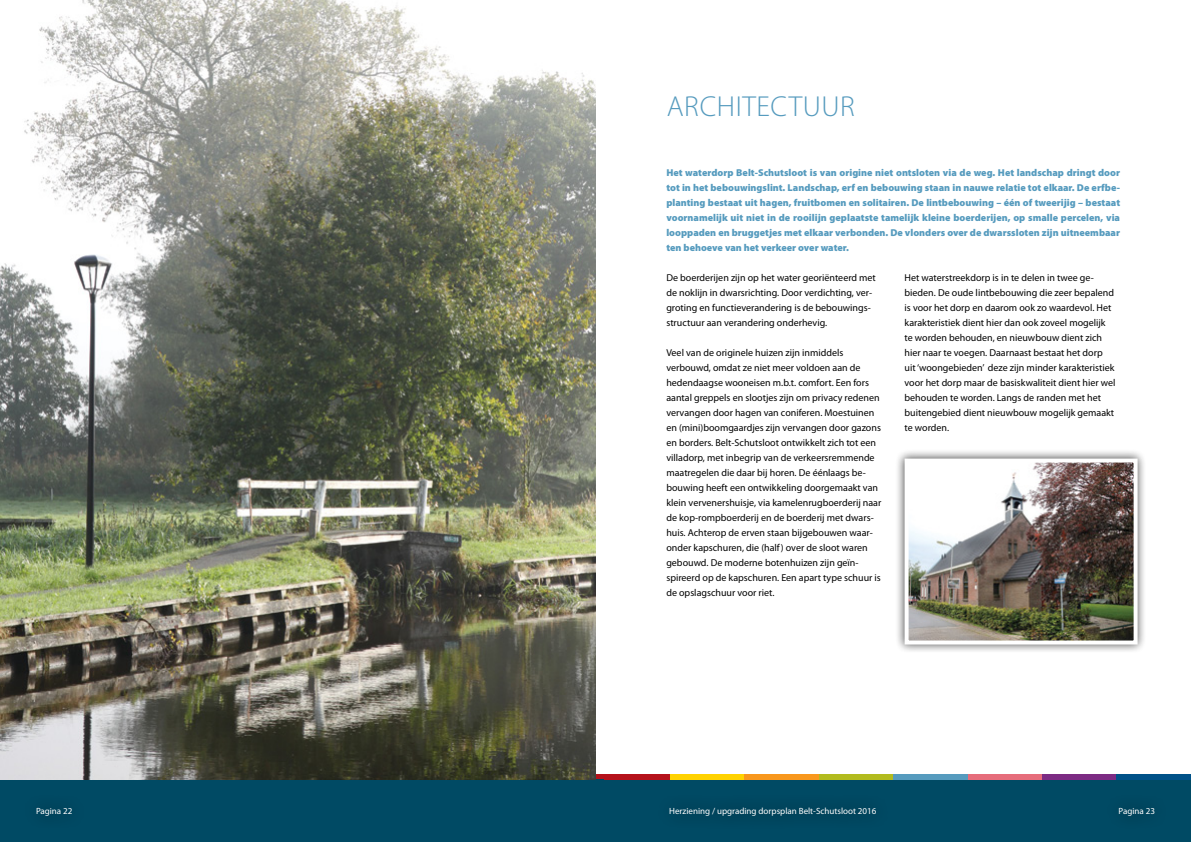
<style>
.page{position:relative;width:1191px;height:842px;background:#fff}
.page>*{position:absolute;margin:0;border:0;box-sizing:border-box;transform-origin:0 0}
.t1{font:300 29px "Myriad Pro";color:#569bbe}
.t2{font:10px/15px "Myriad Pro";color:#000}
.t3{font:900 10px/15px "Myriad Pro";color:#569bbe;text-align:justify}
.t4{font:9px "Myriad Pro";color:#fff}
</style>
<div class="page">
<div style="left:595px;top:779px;width:596px;height:63px;background:#004a64"></div>
<div style="left:595px;top:774px;width:75px;height:5px;background:#b5121b"></div>
<div style="left:670px;top:774px;width:74px;height:5px;background:#ffd200"></div>
<div style="left:744px;top:774px;width:75px;height:5px;background:#f8971d"></div>
<div style="left:819px;top:774px;width:74px;height:5px;background:#b2bb1e"></div>
<div style="left:893px;top:774px;width:74px;height:5px;background:#569bbe"></div>
<div style="left:967px;top:774px;width:75px;height:5px;background:#e66d7b"></div>
<div style="left:1042px;top:774px;width:74px;height:5px;background:#7c2b83"></div>
<div style="left:1116px;top:774px;width:75px;height:5px;background:#005288"></div>
<div style="left:655px;top:793px;width:235px;height:37px;background:#004760"></div>
<div style="left:0;top:779px;width:604px;height:63px;background:#004a64"></div>
<img style="left:0;top:0;width:595px;height:779px">
<div style="left:895px;top:449px;width:252px;height:205px;background:#000;opacity:.75"></div>
<img style="left:902px;top:457px;width:237px;height:189px">
<h1 class="t1" style="left:666px;top:90px;width:93px">ARCH ITECTUU</h1>
<h1 class="t1" style="left:840px;top:90px;width:16px">R</h1>
<p class="t3" style="left:666px;top:165px;width:455px">Het waterdorp Belt-Schutsloot is van origine niet ontsloten via de weg. Het landschap dringt door tot in het bebouwingslint. Landschap, erf en bebouwing staan in nauwe relatie tot elkaar. De erfbe&shy;planting bestaat uit hagen, fruitbomen en solitairen. De lintbebouwing – één of tweerijig – bestaat voornamelijk uit niet in de rooilijn geplaatste tamelijk kleine boerderijen, op smalle percelen, via looppaden en bruggetjes met elkaar verbonden. De vlonders over de dwarssloten zijn uitneembaar ten behoeve van het verkeer over water.</p>
<p class="t2" style="left:666px;top:270px;width:211px">De boerderijen zijn op het water georiënteerd met de noklijn in dwarsrichting. Door verdichting, ver&shy;groting en functieverandering is de bebouwings&shy;structuur aan verandering onderhevig.</p>
<p class="t2" style="left:666px;top:345px;width:216px">Veel van de originele huizen zijn inmiddels verbouwd, omdat ze niet meer voldoen aan de hedendaagse wooneisen m.b.t. comfort. Een fors aantal greppels en slootjes zijn om privacy redenen vervangen door hagen van coniferen. Moestuinen en (mini)boomgaardjes zijn vervangen door gazons en borders. Belt-Schutsloot ontwikkelt zich tot een villadorp, met inbegrip van de verkeersremmende maatregelen die daar bij horen. De éénlaags be&shy;bouwing heeft een ontwikkeling doorgemaakt van klein vervenershuisje, via kamelenrugboerderij naar de kop-rompboerderij en de boerderij met dwars&shy;huis. Achterop de erven staan bijgebouwen waar&shy;onder kapschuren, die (half) over de sloot waren gebouwd. De moderne botenhuizen zijn geïn&shy;spireerd op de kapschuren. Een apart type schuur is de opslagschuur voor riet.</p>
<p class="t2" style="left:904px;top:270px;width:212px">Het waterstreekdorp is in te delen in twee ge&shy;bieden. De oude lintbebouwing die zeer bepalend is voor het dorp en daarom ook zo waardevol. Het karakteristiek dient hier dan ook zoveel mogelijk te worden behouden, en nieuwbouw dient zich hier naar te voegen. Daarnaast bestaat het dorp uit ‘woongebieden’ deze zijn minder karakteristiek voor het dorp maar de basiskwaliteit dient hier wel behouden te worden. Langs de randen met het buitengebied dient nieuwbouw mogelijk gemaakt te worden.</p>
<p class="t4" style="left:36px;top:806px;width:38px">Pagina 22</p>
<p class="t4" style="left:669px;top:806px;width:209px">Herziening / upgrading dorpsplan Belt-Schutsloot 2016</p>
<p class="t4" style="left:1118px;top:806px;width:38px">Pagina 23</p>
</div>
